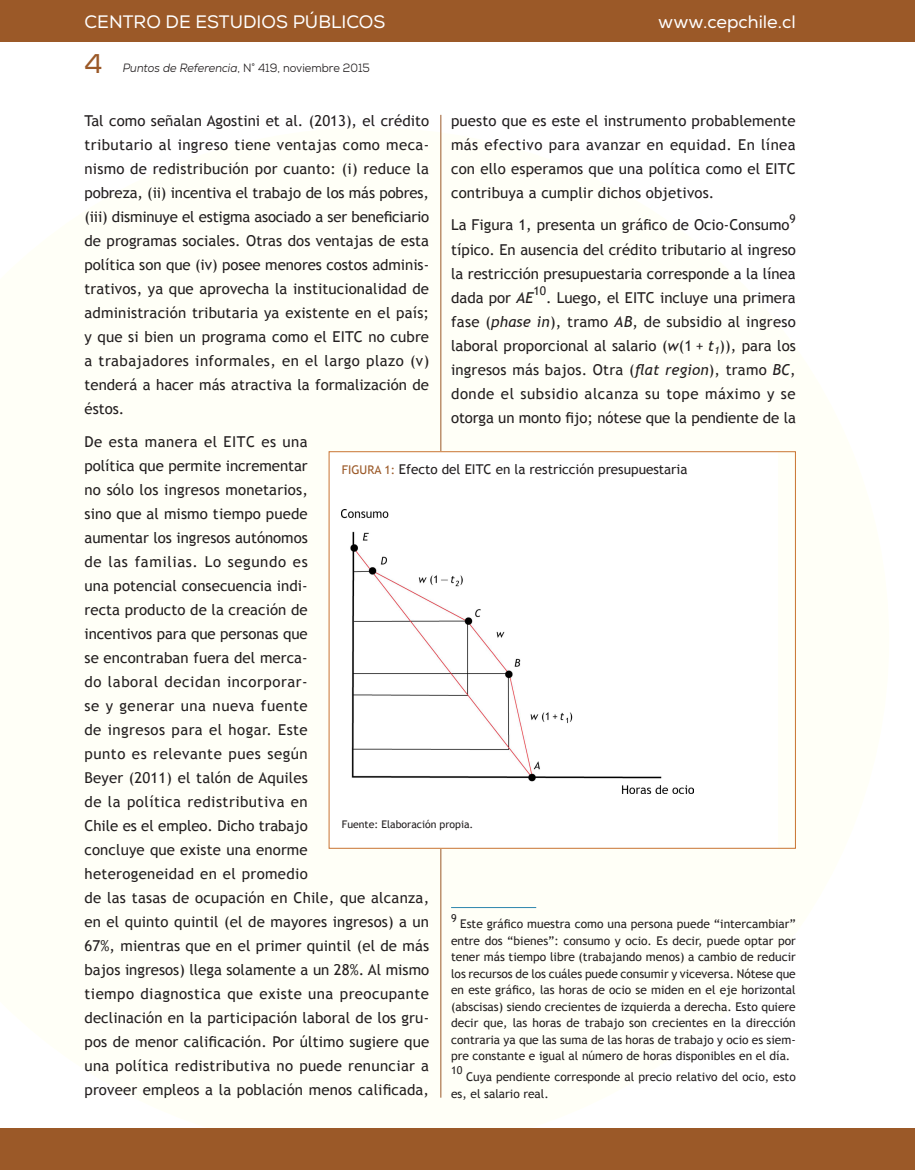
<style>
.page{position:relative;width:915px;height:1170px;background:#fff}
.page>*{position:absolute;margin:0;border:0;box-sizing:border-box;transform-origin:0 0}
.t1{font:27px "Nexa";color:#9b5928}
.t2{font:18px "Nexa";color:#fff}
._07_texto_GENERAL{font:15px/24px "Trebuchet MS";letter-spacing:.01em;color:#231f20;text-align:justify}
._18_titulo_cuadr_gra{font:13.5px "Trebuchet MS";color:#231f20}
._15_nota{font:12px/16.5px "Trebuchet MS";color:#231f20;text-align:justify}
.t3{font:12px "Nexa";color:#231f20;scale:.93 1}
._07_texto_GENERAL-2{font:12px "Trebuchet MS";color:#231f20}
._15_nota-2{font:10.8px "Trebuchet MS";color:#231f20}
._22_fuente{font:10.5px "Trebuchet MS";color:#231f20}
.s1{font-style:italic}
.s2{font-size:12px;color:#9b5928}
</style>
<div class="page">
<div style="left:0;top:0;width:914px;height:41px;background:#9b5928"></div>
<hr style="left:440px;top:115px;width:1px;height:982px;background:#9b5928">
<div style="left:0;top:1128px;width:914px;height:41px;background:#9b5928"></div>
<hr style="left:451px;top:907px;width:85px;height:1px;background:#2d86ad">
<div style="left:329px;top:451px;width:448px;height:397px;background:#fff"></div>
<img style="left:342px;top:510px;width:351px;height:283px">
<p class="t2" style="left:84px;top:11px;width:302px">CENTRO DE ESTUDIOS PÚBLICOS</p>
<p class="t3" style="left:123px;top:60px;width:267px"><span class="s1">Puntos de Referencia</span>, N° 419, noviembre 2015</p>
<h1 class="t1" style="left:84px;top:47px;width:20px">4</h1>
<p class="t2" style="left:658px;top:11px;width:139px">www.cepchile.cl</p>
<p class="_07_texto_GENERAL" style="left:84px;top:109px;width:346px">Tal como señalan Agostini et al. (2013), el crédito tributario al ingreso tiene ventajas como meca&shy;nismo de redistribución por cuanto: (i) reduce la pobreza, (ii) incentiva el trabajo de los más pobres, (iii) disminuye el estigma asociado a ser beneficiario de programas sociales. Otras dos ventajas de esta política son que (iv) posee menores costos adminis&shy;trativos, ya que aprovecha la institucionalidad de administración tributaria ya existente en el país; y que si bien un programa como el EITC no cubre a trabajadores informales, en el largo plazo (v) tenderá a hacer más atractiva la formalización de éstos.</p>
<p class="_07_texto_GENERAL" style="left:84px;top:429px;width:346px;text-align:left">De esta manera el EITC es una<br>política que permite incrementar<br>no sólo los ingresos monetarios,<br>sino que al mismo tiempo puede<br>aumentar los ingresos autónomos<br>de las familias. Lo segundo es<br>una potencial consecuencia indi-<br>recta producto de la creación de<br>incentivos para que personas que<br>se encontraban fuera del merca-<br>do laboral decidan incorporar-<br>se y generar una nueva fuente<br>de ingresos para el hogar. Este<br>punto es relevante pues según<br>Beyer (2011) el talón de Aquiles<br>de la política redistributiva en<br>Chile es el empleo. Dicho trabajo<br>concluye que existe una enorme<br>heterogeneidad en el promedio<br>de las tasas de ocupación en Chile, que alcanza, en el quinto quintil (el de mayores ingresos) a un 67%, mientras que en el primer quintil (el de más bajos ingresos) llega solamente a un 28%. Al mismo tiempo diagnostica que existe una preocupante declinación en la participación laboral de los gru&shy;pos de menor calificación. Por último sugiere que una política redistributiva no puede renunciar a proveer empleos a la población menos calificada,</p>
<p class="_07_texto_GENERAL" style="left:451px;top:109px;width:346px">puesto que es este el instrumento probablemente más efectivo para avanzar en equidad. En línea con ello esperamos que una política como el EITC contribuya a cumplir dichos objetivos.</p>
<p class="_07_texto_GENERAL" style="left:451px;top:213px;width:340px">La Figura 1, presenta un gráfico de Ocio-Consumo</p>
<p class="_07_texto_GENERAL-2" style="left:789px;top:212px;width:8px">9</p>
<p class="_07_texto_GENERAL" style="left:451px;top:237px;width:346px">típico. En ausencia del crédito tributario al ingreso la restricción presupuestaria corresponde a la línea dada por <span class="s1">AE</span></p>
<p class="_07_texto_GENERAL-2" style="left:533px;top:284px;width:14px">10</p>
<p class="_07_texto_GENERAL" style="left:451px;top:285px;width:346px;text-indent:95px">. Luego, el EITC incluye una primera fase (<span class="s1">phase in</span>), tramo <span class="s1">AB</span>, de subsidio al ingreso laboral proporcional al salario (<span class="s1">w</span>(1 + <span class="s1">t</span><sub>1</sub>)), para los ingresos más bajos. Otra (<span class="s1">flat region</span>), tramo <span class="s1">BC</span>, donde el subsidio alcanza su tope máximo y se otorga un monto fijo; nótese que la pendiente de la</p>
<p class="_18_titulo_cuadr_gra" style="left:342px;top:461px;width:347px"><span class="s2">FIGURA 1:</span> Efecto del EITC en la restricción presupuestaria</p>
<p class="_22_fuente" style="left:342px;top:817px;width:133px">Fuente: Elaboración propia.</p>
<p class="_15_nota-2" style="left:451px;top:911px;width:7px">9</p>
<p class="_15_nota" style="left:451px;top:915px;width:346px;text-indent:9px">Este gráfico muestra como una persona puede “intercambiar” entre dos “bienes”: consumo y ocio. Es decir, puede optar por tener más tiempo libre (trabajando menos) a cambio de reducir los recursos de los cuáles puede consumir y viceversa. Nótese que en este gráfico, las horas de ocio se miden en el eje horizontal (abscisas) siendo crecientes de izquierda a derecha. Esto quiere decir que, las horas de trabajo son crecientes en la dirección contraria ya que las suma de las horas de trabajo y ocio es siem&shy;pre constante e igual al número de horas disponibles en el día.</p>
<p class="_15_nota-2" style="left:451px;top:1064px;width:13px">10</p>
<p class="_15_nota" style="left:451px;top:1068px;width:346px;text-indent:15px">Cuya pendiente corresponde al precio relativo del ocio, esto es, el salario real.</p>
</div>
